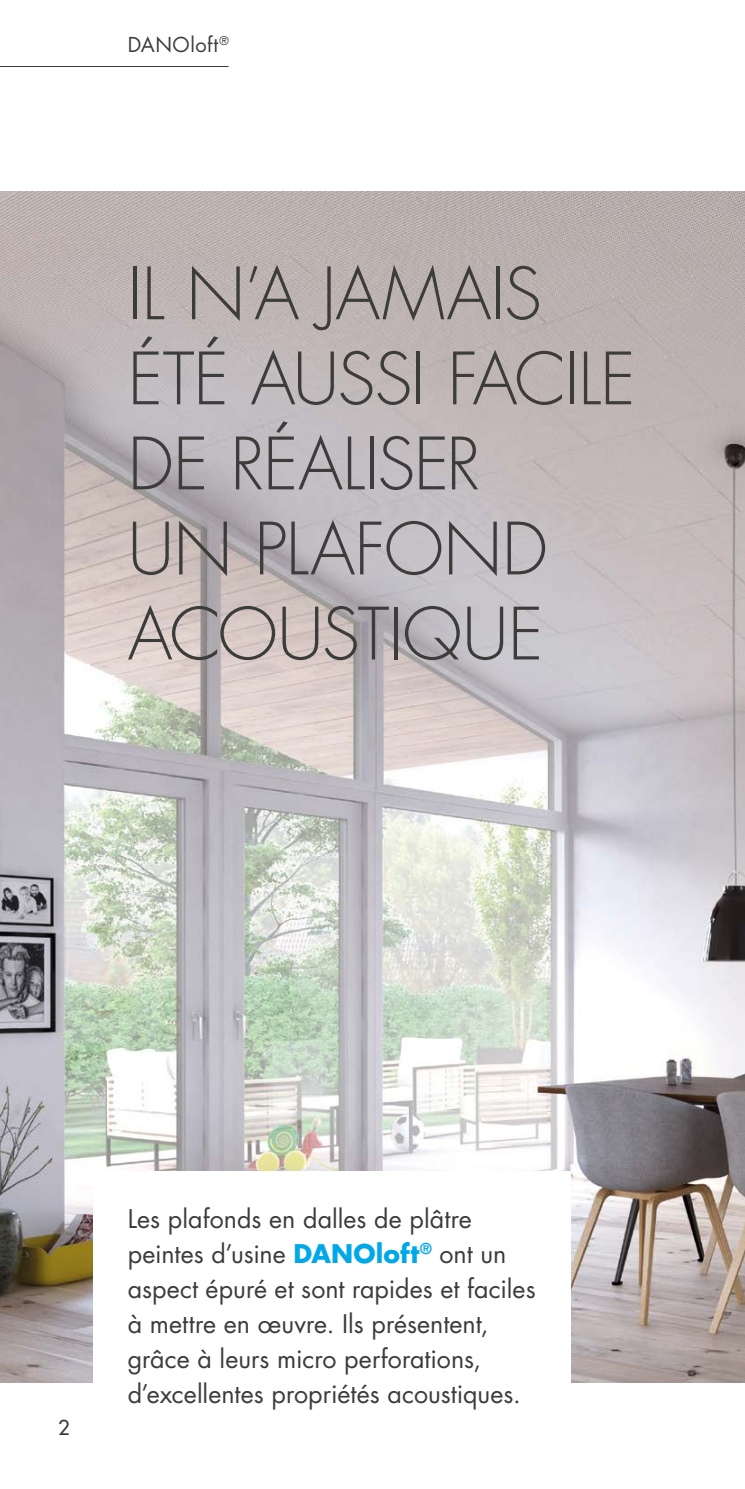
<style>
.page{position:relative;width:745px;height:1489px;background:#fff}
.page>*{position:absolute;margin:0;border:0;box-sizing:border-box;transform-origin:0 0}
.t1{font:300 70px/85px "Futura Std";letter-spacing:-.015em;color:#3c3c3b}
.t2{font:25px/35px "Futura Std";color:#3c3c3b}
.t3{font:20px "Futura Std";letter-spacing:.02em;color:#3c3c3b}
.t4{font:500 20px "Futura Std";color:#3c3c3b}
.s1{font-weight:700;color:#00a8e7}
</style>
<div class="page">
<img style="left:0;top:191px;width:744px;height:1191px">
<div style="left:93px;top:1171px;width:477px;height:317px;background:#fff"></div>
<hr style="left:0;top:66px;width:228px;height:1px;background:#3c3c3b">
<p class="t3" style="left:128px;top:32px;width:102px">DANOloft<sup>®</sup></p>
<p class="t1" style="left:128px;top:253px;width:509px">IL N’A JAMAIS<br>ÉTÉ AUSSI FACILE<br>DE RÉALISER<br>UN PLAFOND<br>ACOUSTIQUE</p>
<p class="t4" style="left:58px;top:1414px;width:13px">2</p>
<p class="t2" style="left:128px;top:1201px;width:409px">Les plafonds en dalles de plâtre peintes d’usine <span class="s1">DANOloft</span><sup>®</sup> ont un aspect épuré et sont rapides et faciles à mettre en œuvre. Ils présentent, grâce à leurs micro perforations, d’excellentes propriétés acoustiques.</p>
</div>
